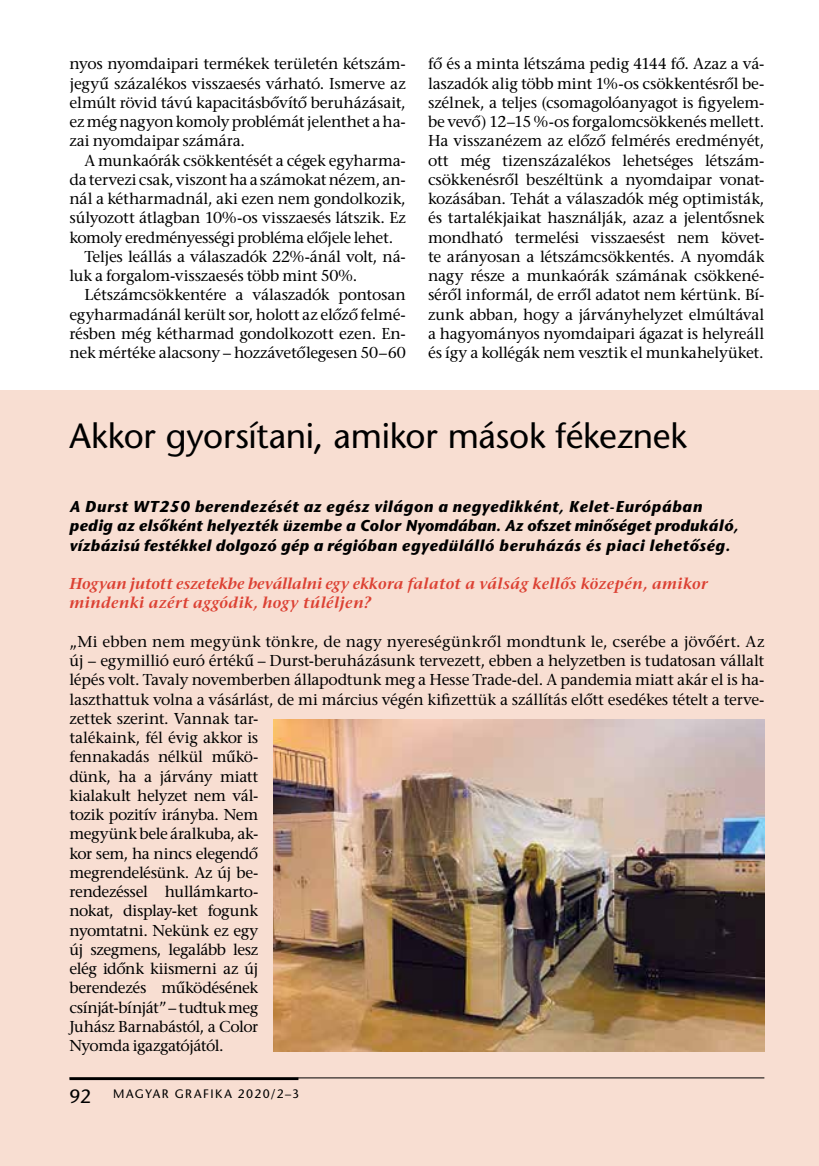
<style>
.page{position:relative;width:819px;height:1166px;background:#fff}
.page>*{position:absolute;margin:0;border:0;box-sizing:border-box;transform-origin:0 0}
.t1{font:35px "ITC Stone Sans";letter-spacing:-.01em;color:#000}
.t2{font:15.75px/19.2px "ITC Stone Serif";letter-spacing:-.015em;color:#000;text-align:justify}
.t3{font:italic 700 15.75px/19.2px "ITC Stone Sans";letter-spacing:.03em;color:#000}
.t4{font:italic 600 15.75px/19.2px "ITC Stone Serif";letter-spacing:.015em;color:#dc4133}
.t5{font:12.25px "ITC Stone Sans";letter-spacing:.12em;color:#000}
.s1{font-size:19.25px}
</style>
<div class="page">
<div style="left:0;top:391px;width:819px;height:775px;background:#f8ded2"></div>
<img style="left:273px;top:720px;width:491px;height:331px">
<hr style="left:69px;top:1077px;width:695px;height:1px;background:#000">
<hr style="left:69px;top:1077px;width:229px;height:3px;background:#000">
<p class="t2" style="left:69px;top:57px;width:338px">nyos nyomdaipari termékek területén kétszám&shy;jegyű százalékos visszaesés várható. Ismerve az elmúlt rövid távú kapacitásbővítő beruházásait, ez még nagyon komoly problémát jelenthet a ha&shy;zai nyomdaipar számára.</p>
<p class="t2" style="left:84px;top:153px;width:323px">A munkaórák csökkentését a cégek egyharma-</p>
<p class="t2" style="left:69px;top:172px;width:338px">da tervezi csak, viszont ha a számokat nézem, an-</p>
<p class="t2" style="left:69px;top:191px;width:338px">nál a kétharmadnál, aki ezen nem gondolkozik,</p>
<p class="t2" style="left:69px;top:211px;width:338px">súlyozott átlagban 10%-os visszaesés látszik. Ez</p>
<p class="t2" style="left:69px;top:230px;width:325px">komoly eredményességi probléma előjele lehet.</p>
<p class="t2" style="left:84px;top:249px;width:323px">Teljes leállás a válaszadók 22%-ánál volt, ná-</p>
<p class="t2" style="left:69px;top:268px;width:289px">luk a forgalom-visszaesés több mint 50%.</p>
<p class="t2" style="left:84px;top:287px;width:323px">Létszámcsökkentére a válaszadók pontosan</p>
<p class="t2" style="left:69px;top:307px;width:338px">egyharmadánál került sor, holott az előző felmé-</p>
<p class="t2" style="left:69px;top:326px;width:338px">résben még kétharmad gondolkozott ezen. En-</p>
<p class="t2" style="left:69px;top:345px;width:338px">nek mértéke alacsony – hozzávetőlegesen 50–60</p>
<p class="t2" style="left:428px;top:56px;width:338px">fő és a minta létszáma pedig 4144 fő. Azaz a vá&shy;laszadók alig több mint 1%-os csökkentésről be&shy;szélnek, a teljes (csomagolóanyagot is figyelem&shy;be vevő) 12–15 %-os forgalomcsökkenés mellett.<br>Ha visszanézem az előző felmérés eredményét, ott még tizenszázalékos lehetséges létszám&shy;csökkenésről beszéltünk a nyomdaipar vonat&shy;kozásában. Tehát a válaszadók még optimisták, és tartalékjaikat használják, azaz a jelentősnek mondható termelési visszaesést nem követ&shy;te arányosan a létszámcsökkentés. A nyomdák nagy része a munkaórák számának csökkené&shy;séről informál, de erről adatot nem kértünk. Bí&shy;zunk abban, hogy a járványhelyzet elmúltával a hagyományos nyomdaipari ágazat is helyreáll és így a kollégák nem vesztik el munkahelyüket.</p>
<h1 class="t1" style="left:69px;top:417px;width:619px">Akkor gyorsítani, amikor mások fékeznek</h1>
<p class="t3" style="left:69px;top:499px;width:671px">A Durst WT250 berendezését az egész világon a negyedikként, Kelet-Európában pedig az elsőként helyezték üzembe a Color Nyomdában. Az ofszet minőséget produkáló, vízbázisú festékkel dolgozó gép a régióban egyedülálló beruházás és piaci lehetőség.</p>
<p class="t4" style="left:69px;top:576px;width:639px">Hogyan jutott eszetekbe bevállalni egy ekkora falatot a válság kellős közepén, amikor mindenki azért aggódik, hogy túléljen?</p>
<p class="t2" style="left:69px;top:634px;width:696px;text-align:left">„Mi ebben nem megyünk tönkre, de nagy nyereségünkről mondtunk le, cserébe a jövőért. Az új – egymillió euró értékű – Durst-beruházásunk tervezett, ebben a helyzetben is tudatosan vállalt lépés volt. Tavaly novemberben állapodtunk meg a Hesse Trade-del. A pandemia miatt akár el is ha&shy;laszthattuk volna a vásárlást, de mi március végén kifizettük a szállítás előtt esedékes tételt a terve&shy;zettek szerint. Vannak tar-<br>talékaink, fél évig akkor is<br>fennakadás nélkül műkö-<br>dünk, ha a járvány miatt<br>kialakult helyzet nem vál-<br>tozik pozitív irányba. Nem<br>megyünk bele áralkuba, ak-<br>kor sem, ha nincs elegendő<br>megrendelésünk. Az új be-<br>rendezéssel hullámkarto-<br>nokat, display-ket fogunk<br>nyomtatni. Nekünk ez egy<br>új szegmens, legalább lesz<br>elég időnk kiismerni az új<br>berendezés működésének<br>csínját-bínját” – tudtuk meg<br>Juhász Barnabástól, a Color<br>Nyomda igazgatójától.</p>
<p class="t5" style="left:69px;top:1087px;width:231px"><span class="s1">92</span> MAGYAR GRAFIKA 2020/2–3</p>
</div>
